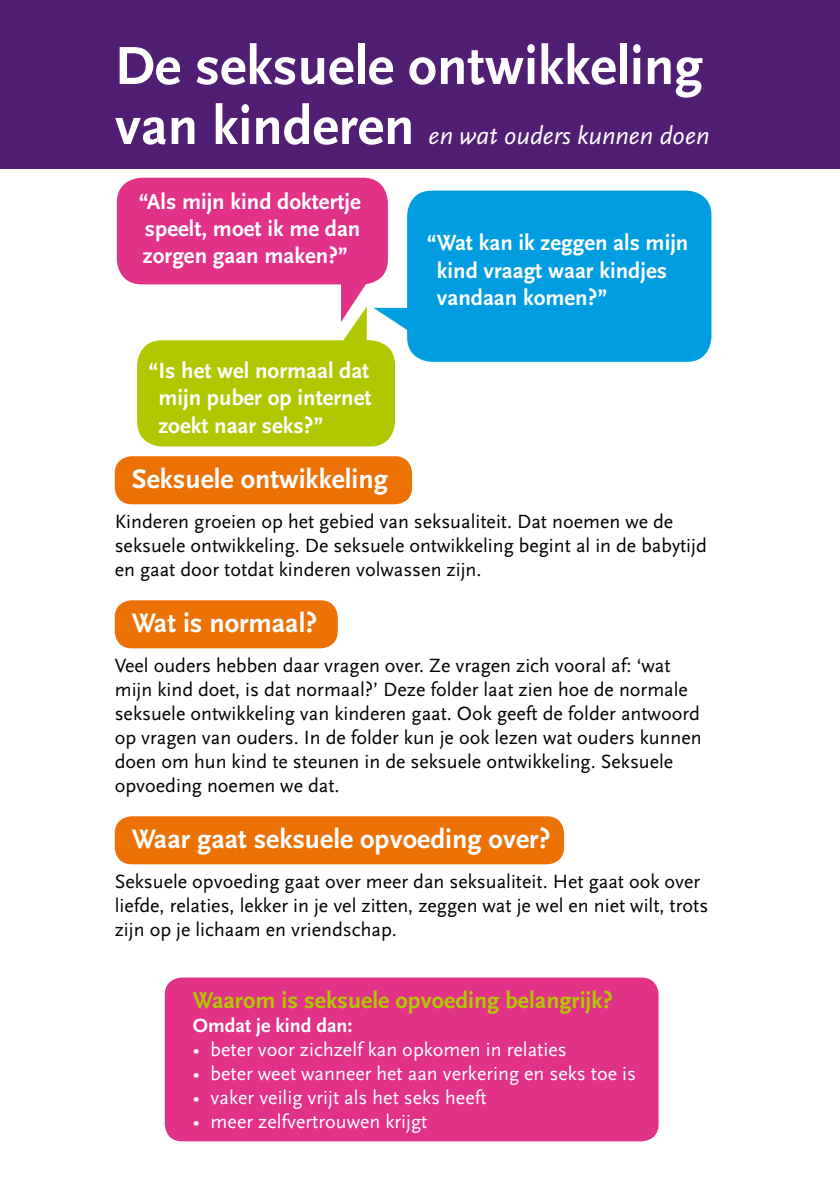
<style>
.page{position:relative;width:840px;height:1191px;background:#fff}
.page>*{position:absolute;margin:0;border:0;box-sizing:border-box;transform-origin:0 0}
.t1{font:700 56px "Scala Sans";color:#fff}
.t2{font:700 28px "Scala Sans";color:#fff}
.t3{font:italic 26px "Scala Sans";color:#fff}
.t4{font:700 24px "Scala Sans";color:#b1c800}
.t5{font:700 22.8px/27.4px "Scala Sans";color:#fff;text-align:justify}
.t6{font:20px/24px "Scala Sans";color:#000}
.t7{font:20px "Scala Sans";color:#fff}
.t8{font:700 20px "Scala Sans";color:#fff}
.s1{font-weight:700;font-style:normal;font-size:56px}
</style>
<div class="page">
<div style="left:115px;top:816px;width:448px;height:48px;background:#ec7206;border-radius:17px"></div>
<div style="left:115px;top:600px;width:222px;height:48px;background:#ec7206;border-radius:17px"></div>
<div style="left:115px;top:456px;width:297px;height:48px;background:#ec7206;border-radius:17px"></div>
<div style="left:0;top:0;width:839px;height:168px;background:#501f74"></div>
<div style="left:117px;top:178px;width:270px;height:106px;background:#e13288;border-radius:25px"></div>
<div style="left:137px;top:340px;width:258px;height:106px;background:#b1c800;border-radius:25px"></div>
<svg style="left:335px;top:274px;width:77px;height:78px"></svg>
<div style="left:407px;top:191px;width:304px;height:171px;background:#009ee0;border-radius:25px"></div>
<div style="left:165px;top:977px;width:493px;height:164px;background:#e13288;border-radius:17px"></div>
<h1 class="t1" style="left:115px;top:36px;width:589px">De seksuele ontwikkeling</h1>
<h3 class="t3" style="left:115px;top:121px;width:595px"><span class="s1">van kinderen</span> en wat ouders kunnen doen</h3>
<p class="t5" style="left:139px;top:188px;width:223px">“Als mijn kind doktertje speelt, moet ik me dan zorgen gaan maken?”</p>
<p class="t5" style="left:158px;top:357px;width:214px;text-indent:-10px">“Is het wel normaal dat mijn puber op internet zoekt naar seks?”</p>
<p class="t5" style="left:436px;top:230px;width:253px;text-align:left;text-indent:-10px">“Wat kan ik zeggen als mijn kind vraagt waar kindjes vandaan komen?”</p>
<h2 class="t2" style="left:132px;top:464px;width:258px">Seksuele ontwikkeling</h2>
<p class="t6" style="left:115px;top:510px;width:593px">Kinderen groeien op het gebied van seksualiteit. Dat noemen we de seksuele ontwikkeling. De seksuele ontwikkeling begint al in de babytijd en gaat door totdat kinderen volwassen zijn.</p>
<h2 class="t2" style="left:132px;top:608px;width:187px">Wat is normaal?</h2>
<p class="t6" style="left:115px;top:654px;width:588px">Veel ouders hebben daar vragen over. Ze vragen zich vooral af: ‘wat mijn kind doet, is dat normaal?’ Deze folder laat zien hoe de normale seksuele ontwikkeling van kinderen gaat. Ook geeft de folder antwoord op vragen van ouders. In de folder kun je ook lezen wat ouders kunnen doen om hun kind te steunen in de seksuele ontwikkeling. Seksuele opvoeding noemen we dat.</p>
<h2 class="t2" style="left:132px;top:824px;width:420px">Waar gaat seksuele opvoeding over?</h2>
<p class="t6" style="left:115px;top:870px;width:594px">Seksuele opvoeding gaat over meer dan seksualiteit. Het gaat ook over liefde, relaties, lekker in je vel zitten, zeggen wat je wel en niet wilt, trots zijn op je lichaam en vriendschap.</p>
<p class="t4" style="left:193px;top:987px;width:421px">Waarom is seksuele opvoeding belangrijk?</p>
<p class="t8" style="left:193px;top:1015px;width:161px">Omdat je kind dan:</p>
<p class="t7" style="left:193px;top:1039px;width:375px">• beter voor zichzelf kan opkomen in relaties</p>
<p class="t7" style="left:193px;top:1063px;width:444px">• beter weet wanneer het aan verkering en seks toe is</p>
<p class="t7" style="left:193px;top:1087px;width:295px">• vaker veilig vrijt als het seks heeft</p>
<p class="t7" style="left:193px;top:1111px;width:236px">• meer zelfvertrouwen krijgt</p>
</div>
